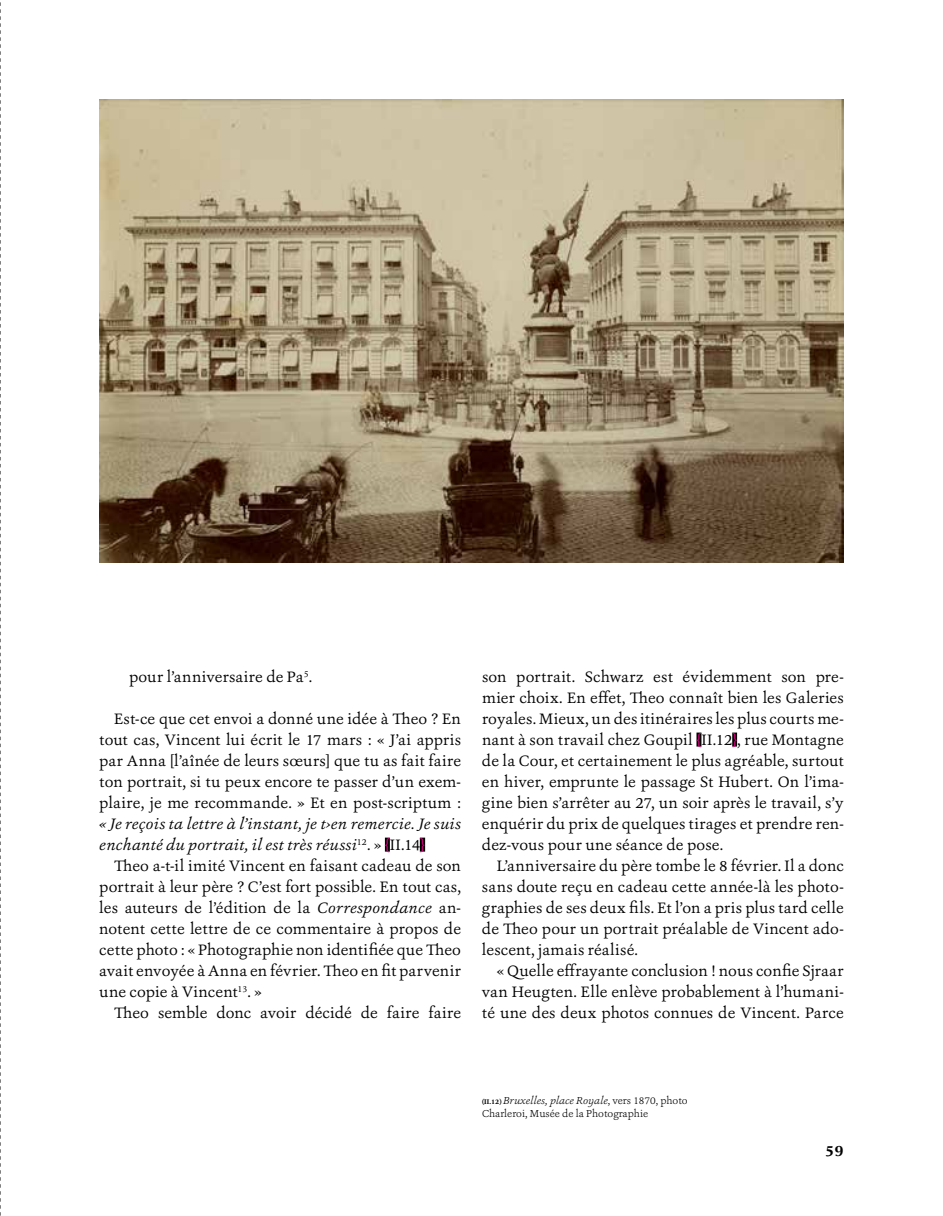
<style>
.page{position:relative;width:943px;height:1216px;background:#fff}
.page>*{position:absolute;margin:0;border:0;box-sizing:border-box;transform-origin:0 0}
.t1{font:15.75px/21px "Ashbury";letter-spacing:.01em;color:#000;text-align:justify}
.t2{font:italic 15.75px/21px "Ashbury";letter-spacing:.02em;color:#000}
.t3{font:700 15.75px "Ashbury";color:#000}
.t4{font:300 10.5px/12.2px "Ashbury";color:#000}
.s1{font-style:normal}
.s2{font-style:normal;color:#ec008c}
.s3{font-style:italic}
.s4{color:#ec008c}
.s5{font-weight:700;font-size:7px}
</style>
<div class="page">
<svg style="left:0;top:2px;width:1px;height:1213px"></svg>
<div style="left:385px;top:837px;width:5px;height:14px;background:#000"></div>
<div style="left:420px;top:837px;width:5px;height:14px;background:#000"></div>
<img style="left:99px;top:99px;width:744px;height:463px">
<div style="left:696px;top:732px;width:5px;height:14px;background:#000"></div>
<div style="left:732px;top:732px;width:5px;height:14px;background:#000"></div>
<p class="t1" style="left:129px;top:666px;width:185px">pour l’anniversaire de Pa<sup>5</sup>.</p>
<p class="t1" style="left:99px;top:708px;width:363px;text-indent:15px">Est-ce que cet envoi a donné une idée à Theo ? En tout cas, Vincent lui écrit le 17 mars : « J’ai appris par Anna [l’aînée de leurs sœurs] que tu as fait faire ton portrait, si tu peux encore te passer d’un exem&shy;plaire, je me recommande. » Et en post-scriptum :</p>
<p class="t2" style="left:99px;top:812px;width:363px">« Je reçois ta lettre à l’instant, je t›en remercie. Je suis enchanté du portrait, il est très réussi<sup>12</sup><span class="s1">. »</span> <span class="s2">{</span><span class="s1">II.14</span><span class="s2">}</span></p>
<p class="t1" style="left:99px;top:855px;width:363px;text-indent:15px">Theo a-t-il imité Vincent en faisant cadeau de son portrait à leur père ? C’est fort possible. En tout cas, les auteurs de l’édition de la <span class="s3">Correspondance</span> an&shy;notent cette lettre de ce commentaire à propos de cette photo : « Photographie non identifiée que Theo avait envoyée à Anna en février. Theo en fit parvenir une copie à Vincent<sup>13</sup>. »</p>
<p class="t1" style="left:114px;top:1002px;width:348px">Theo semble donc avoir décidé de faire faire</p>
<p class="t1" style="left:482px;top:666px;width:363px">son portrait. Schwarz est évidemment son pre&shy;mier choix. En effet, Theo connaît bien les Galeries royales. Mieux, un des itinéraires les plus courts me&shy;nant à son travail chez Goupil <span class="s4">{</span>II.12<span class="s4">}</span>, rue Montagne de la Cour, et certainement le plus agréable, surtout en hiver, emprunte le passage St Hubert. On l’ima&shy;gine bien s’arrêter au 27, un soir après le travail, s’y enquérir du prix de quelques tirages et prendre ren&shy;dez-vous pour une séance de pose.</p>
<p class="t1" style="left:482px;top:855px;width:363px;text-indent:15px">L’anniversaire du père tombe le 8 février. Il a donc sans doute reçu en cadeau cette année-là les photo&shy;graphies de ses deux fils. Et l’on a pris plus tard celle de Theo pour un portrait préalable de Vincent ado&shy;lescent, jamais réalisé.</p>
<p class="t1" style="left:482px;top:960px;width:363px;text-indent:15px">« Quelle effrayante conclusion ! nous confie Sjraar van Heugten. Elle enlève probablement à l’humani&shy;té une des deux photos connues de Vincent. Parce</p>
<p class="t4" style="left:482px;top:1094px;width:207px"><span class="s5">(II.12)</span> <span class="s3">Bruxelles, place Royale</span>, vers 1870, photo<br>Charleroi, Musée de la Photographie</p>
<p class="t3" style="left:825px;top:1139px;width:20px">59</p>
</div>
